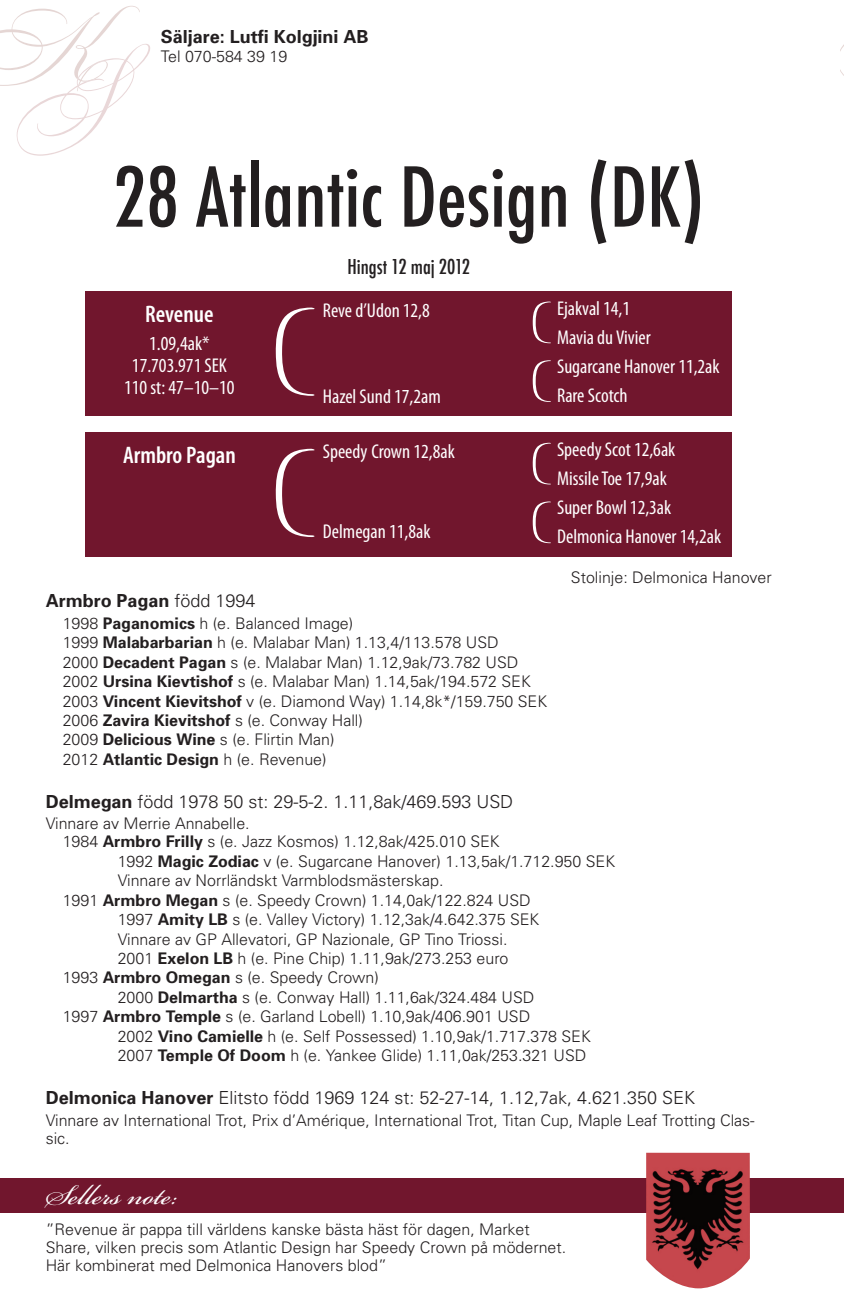
<style>
.page{position:relative;width:844px;height:1311px;background:#fff}
.page>*{position:absolute;margin:0;border:0;box-sizing:border-box;transform-origin:0 0}
.t1{font:500 condensed 80px "Futura";color:#231f20}
.t2{font:44px "Bickham Script Std";color:#fff}
.t3{font:600 condensed 24px "Myriad Pro";color:#fff}
.t4{font:condensed 20px/29px "Myriad Pro";color:#fff}
.t5{font:500 condensed 20px "Futura";color:#231f20}
.t6{font:300 18px "Univers";color:#231f20}
.t7{font:700 18px "Univers";color:#231f20}
.t8{font:300 16px/19.4px "Univers";color:#231f20}
.s1{font-weight:300}
.s2{font-weight:700}
</style>
<div class="page">
<div style="left:0;top:1178px;width:844px;height:34px;background:#71162d"></div>
<div style="left:85px;top:432px;width:647px;height:124px;background:#71162d"></div>
<svg style="left:276px;top:448px;width:38px;height:89px"></svg>
<svg style="left:532px;top:442px;width:19px;height:42px"></svg>
<svg style="left:532px;top:501px;width:19px;height:42px"></svg>
<div style="left:85px;top:291px;width:647px;height:124px;background:#71162d"></div>
<svg style="left:276px;top:307px;width:38px;height:89px"></svg>
<svg style="left:532px;top:301px;width:19px;height:42px"></svg>
<svg style="left:532px;top:360px;width:19px;height:42px"></svg>
<img style="left:646px;top:1152px;width:104px;height:136px">
<svg style="left:0;top:6px;width:150px;height:150px"></svg>
<svg style="left:840px;top:44px;width:4px;height:32px"></svg>
<p class="t7" style="left:161px;top:30px;width:209px">Säljare: Lutfi Kolgjini AB</p>
<p class="t8" style="left:161px;top:48px;width:128px">Tel 070-584 39 19</p>
<p class="t1" style="left:113px;top:148px;width:593px">28 Atlantic Design (DK)</p>
<p class="t3" style="left:145px;top:306px;width:70px">Revenue</p>
<p class="t4" style="left:124px;top:334px;width:112px;line-height:22px;text-align:center">1.09,4ak*<br>17.703.971 SEK<br>110 st: 47–10–10</p>
<p class="t5" style="left:347px;top:254px;width:124px">Hingst 12 maj 2012</p>
<p class="t4" style="left:323px;top:297px;width:109px">Reve d’Udon 12,8</p>
<p class="t4" style="left:323px;top:384px;width:119px">Hazel Sund 17,2am</p>
<p class="t3" style="left:123px;top:447px;width:114px">Armbro Pagan</p>
<p class="t4" style="left:323px;top:438px;width:133px">Speedy Crown 12,8ak</p>
<p class="t4" style="left:323px;top:518px;width:109px">Delmegan 11,8ak</p>
<p class="t4" style="left:557px;top:295px;width:164px">Ejakval 14,1<br>Mavia du Vivier<br>Sugarcane Hanover 11,2ak<br>Rare Scotch</p>
<p class="t4" style="left:557px;top:436px;width:165px">Speedy Scot 12,6ak<br>MissileToe 17,9ak<br>Super Bowl 12,3ak<br>Delmonica Hanover 14,2ak</p>
<p class="t8" style="left:571px;top:569px;width:202px">Stolinje: Delmonica Hanover</p>
<p class="t7" style="left:46px;top:594px;width:211px">Armbro Pagan <span class="s1">född 1994</span></p>
<p class="t8" style="left:63px;top:614px;width:486px">1998 <span class="s2">Paganomics</span> h (e. Balanced Image)<br>1999 <span class="s2">Malabarbarian</span> h (e. Malabar Man) 1.13,4/113.578 USD<br>2000 <span class="s2">Decadent Pagan</span> s (e. Malabar Man) 1.12,9ak/73.782 USD 2002 <span class="s2">Ursina Kievtishof</span> s (e. Malabar Man) 1.14,5ak/194.572 SEK 2003 <span class="s2">Vincent Kievitshof</span> v (e. Diamond Way) 1.14,8k*/159.750 SEK 2006 <span class="s2">Zavira Kievitshof</span> s (e. Conway Hall)<br>2009 <span class="s2">Delicious Wine</span> s (e. Flirtin Man)<br>2012 <span class="s2">Atlantic Design</span> h (e. Revenue)</p>
<p class="t6" style="left:46px;top:794px;width:469px"><span class="s2">Delmegan</span> född 1978 50 st: 29-5-2. 1.11,8ak/469.593 USD</p>
<p class="t8" style="left:46px;top:815px;width:205px">Vinnare av Merrie Annabelle.</p>
<p class="t8" style="left:63px;top:833px;width:438px">1984 <span class="s2">Armbro Frilly</span> s (e. Jazz Kosmos) 1.12,8ak/425.010 SEK</p>
<p class="t8" style="left:118px;top:852px;width:499px">1992 <span class="s2">Magic Zodiac</span> v (e. Sugarcane Hanover) 1.13,5ak/1.712.950 SEK</p>
<p class="t8" style="left:118px;top:872px;width:327px">Vinnare av Norrländskt Varmblodsmästerskap.</p>
<p class="t8" style="left:63px;top:891px;width:469px">1991 <span class="s2">Armbro Megan</span> s (e. Speedy Crown) 1.14,0ak/122.824 USD</p>
<p class="t8" style="left:118px;top:911px;width:423px">1997 <span class="s2">Amity LB</span> s (e. Valley Victory) 1.12,3ak/4.642.375 SEK</p>
<p class="t8" style="left:118px;top:930px;width:391px">Vinnare av GP Allevatori, GP Nazionale, GP Tino Triossi.</p>
<p class="t8" style="left:118px;top:949px;width:392px">2001 <span class="s2">Exelon LB</span> h (e. Pine Chip) 1.11,9ak/273.253 euro</p>
<p class="t8" style="left:63px;top:969px;width:318px">1993 <span class="s2">Armbro Omegan</span> s (e. Speedy Crown)</p>
<p class="t8" style="left:118px;top:988px;width:418px">2000 <span class="s2">Delmartha</span> s (e. Conway Hall) 1.11,6ak/324.484 USD</p>
<p class="t8" style="left:63px;top:1008px;width:469px">1997 <span class="s2">Armbro Temple</span> s (e. Garland Lobell) 1.10,9ak/406.901 USD</p>
<p class="t8" style="left:118px;top:1027px;width:474px">2002 <span class="s2">Vino Camielle</span> h (e. Self Possessed) 1.10,9ak/1.717.378 SEK</p>
<p class="t8" style="left:118px;top:1046px;width:470px">2007 <span class="s2">Temple Of Doom</span> h (e. Yankee Glide) 1.11,0ak/253.321 USD</p>
<p class="t6" style="left:46px;top:1091px;width:651px"><span class="s2">Delmonica Hanover</span> Elitsto född 1969 124 st: 52-27-14, 1.12,7ak, 4.621.350 SEK</p>
<p class="t8" style="left:46px;top:1112px;width:710px;line-height:18px">Vinnare av International Trot, Prix d’Amérique, International Trot, Titan Cup, Maple Leaf Trotting Clas&shy;sic.</p>
<p class="t2" style="left:46px;top:1162px;width:134px">Sellersnote:</p>
<p class="t8" style="left:46px;top:1220px;width:522px;line-height:18.4px">”Revenue är pappa till världens kanske bästa häst för dagen, Market<br>Share, vilken precis som Atlantic Design har Speedy Crown på mödernet.<br>Här kombinerat med Delmonica Hanovers blod”</p>
</div>
